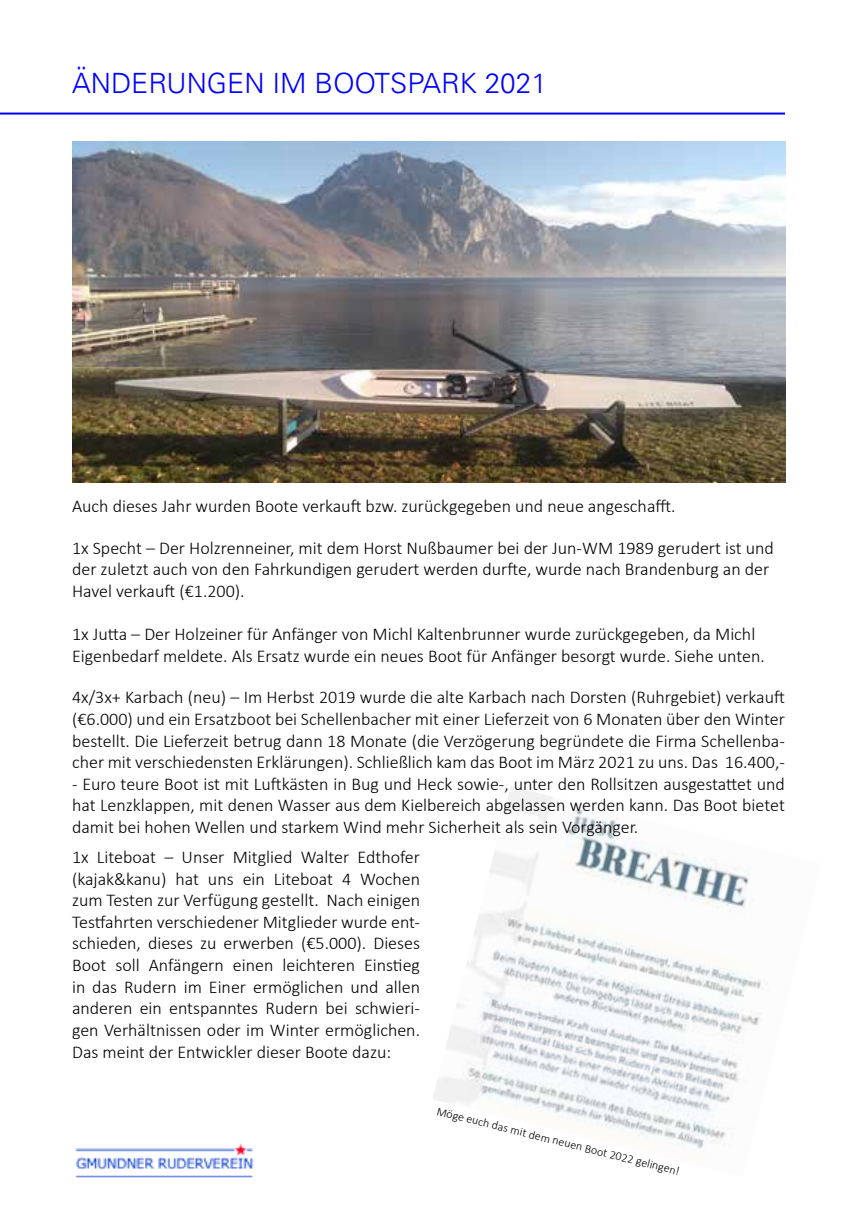
<style>
.page{position:relative;width:857px;height:1225px;background:#fff}
.page>*{position:absolute;margin:0;border:0;box-sizing:border-box;transform-origin:0 0}
.t1{font:300 28px "Univers LT";color:#00f}
.t2{font:300 18px/21.6px "Calibri";color:#000;text-align:justify}
.t3{font:300 12px "Calibri";color:#000}
</style>
<div class="page">
<img style="left:433px;top:787px;width:334px;height:362px">
<hr style="left:0;top:113px;width:784px;height:2px;background:#00f">
<img style="left:75px;top:1143px;width:179px;height:35px">
<img style="left:72px;top:142px;width:712px;height:340px">
<h1 class="t1" style="left:72px;top:67px;width:476px">ÄNDERUNGEN IM BOOTSPARK 2021</h1>
<p class="t2" style="left:72px;top:495px;width:604px">Auch dieses Jahr wurden Boote verkauft bzw. zurückgegeben und neue angeschafft.</p>
<p class="t2" style="left:72px;top:537px;width:703px;text-align:left">1x Specht – Der Holzrenneiner, mit dem Horst Nußbaumer bei der Jun-WM 1989 gerudert ist und der zuletzt auch von den Fahrkundigen gerudert werden durfte, wurde nach Brandenburg an der<br>Havel verkauft (€1.200).</p>
<p class="t2" style="left:72px;top:623px;width:694px">1x Jutta – Der Holzeiner für Anfänger von Michl Kaltenbrunner wurde zurückgegeben, da Michl<br>Eigenbedarf meldete. Als Ersatz wurde ein neues Boot für Anfänger besorgt wurde. Siehe unten.</p>
<p class="t2" style="left:72px;top:686px;width:714px">4x/3x+ Karbach (neu) – Im Herbst 2019 wurde die alte Karbach nach Dorsten (Ruhrgebiet) verkauft (€6.000) und ein Ersatzboot bei Schellenbacher mit einer Lieferzeit von 6 Monaten über den Winter bestellt. Die Lieferzeit betrug dann 18 Monate (die Verzögerung begründete die Firma Schellenba&shy;cher mit verschiedensten Erklärungen). Schließlich kam das Boot im März 2021 zu uns. Das 16.400,-</p>
<p class="t2" style="left:72px;top:773px;width:714px">- Euro teure Boot ist mit Luftkästen in Bug und Heck sowie-, unter den Rollsitzen ausgestattet und hat Lenzklappen, mit denen Wasser aus dem Kielbereich abgelassen werden kann. Das Boot bietet damit bei hohen Wellen und starkem Wind mehr Sicherheit als sein Vorgänger.</p>
<p class="t2" style="left:72px;top:846px;width:349px">1x Liteboat – Unser Mitglied Walter Edthofer (kajak&amp;kanu) hat uns ein Liteboat 4 Wochen zum Testen zur Verfügung gestellt. Nach einigen Testfahrten verschiedener Mitglieder wurde ent&shy;schieden, dieses zu erwerben (€5.000). Dieses Boot soll Anfängern einen leichteren Einstieg in das Rudern im Einer ermöglichen und allen anderen ein entspanntes Rudern bei schwieri&shy;gen Verhältnissen oder im Winter ermöglichen.<br>Das meint der Entwickler dieser Boote dazu:</p>
<p class="t3" style="left:438px;top:1103px;width:251px;rotate:14deg">Möge euch das mit dem neuen Boot 2022 gelingen!</p>
</div>
